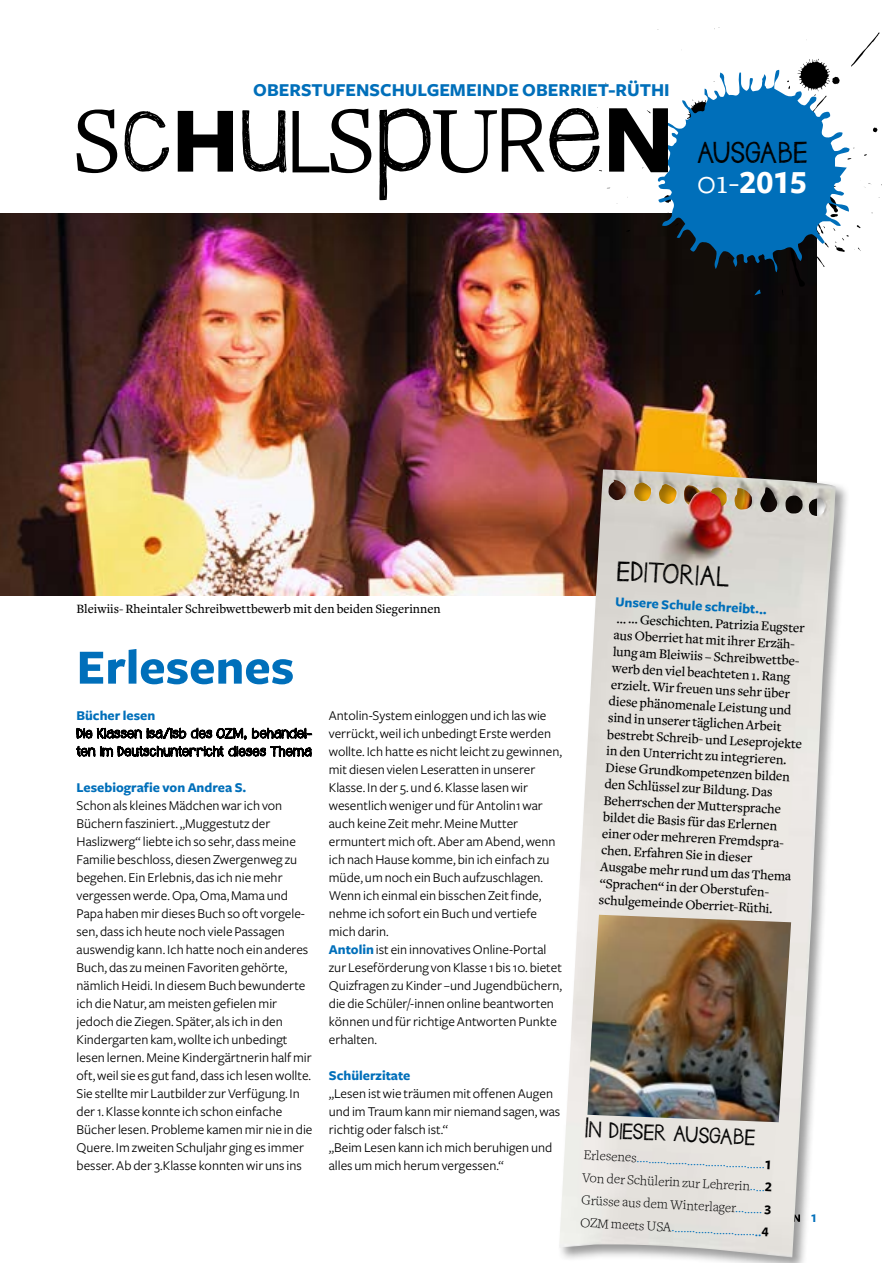
<style>
.page{position:relative;width:893px;height:1263px;background:#fff}
.page>*{position:absolute;margin:0;border:0;box-sizing:border-box;transform-origin:0 0}
.t1{font:700 51px "Freight Sans";color:#006fba}
.t2{font:33.75px "Freight Sans Bold SC";color:#fff}
.t3{font:24.3px "Janda Safeand Sound";letter-spacing:.015em;color:#000}
.t4{font:22.5px "Janda Safeand Sound";color:#000}
.t5{font:700 18.9px "Freight Sans";color:#006fba}
.t6{font:18px "Janda Safeand Sound";color:#000}
.t7{font:13.95px/18px "Freight Sans";color:#000}
.t8{font:500 13.95px/16.6px "Freight Text";color:#000}
.t9{font:300 13.95px/22.5px "Freight Text";color:#006fba}
.t10{font:700 13.95px "Freight Sans";color:#006fba}
.t11{font:500 13.2px "Freight Text";color:#000}
.t12{font:12.3px "Freight Sans Bold SC";color:#006fba}
.s1{font-family:"Freight Text"}
.s2{font-weight:700;color:#006fba}
.s3{font-size:22.5px}
.s4{color:#000}
.s5{font-family:"Freight Sans Bold SC";font-weight:400;color:#000}
.s6{font-weight:500}
</style>
<div class="page">
<img style="left:0;top:214px;width:816px;height:381px">
<svg style="left:597px;top:27px;width:285px;height:268px"></svg>
<svg style="left:76px;top:727px;width:236px;height:30px"></svg>
<svg style="left:647px;top:70px;width:202px;height:225px;fill:#006fba"></svg>
<div style="left:557px;top:467px;width:293px;height:796px;background:#000;opacity:.4"></div>
<img style="left:559px;top:469px;width:277px;height:788px">
<img style="left:587px;top:915px;width:204px;height:207px">
<svg style="left:77px;top:109px;width:209px;height:64px"></svg>
<svg style="left:293px;top:108px;width:375px;height:92px"></svg>
<h3 class="t5" style="left:253px;top:80px;width:418px">Oberstufenschulgemeinde Oberriet-Rüthi</h3>
<h3 class="t3" style="left:697px;top:135px;width:112px">AUSGABE</h3>
<h2 class="t2" style="left:697px;top:164px;width:111px"><span class="s1">01-</span>2015</h2>
<p class="t11" style="left:77px;top:602px;width:366px">Bleiwiis- Rheintaler Schreibwettbewerb mit den beiden Siegerinnen</p>
<h1 class="t1" style="left:77px;top:640px;width:219px">Erlesenes</h1>
<p class="t10" style="left:77px;top:708px;width:80px">Bücher lesen</p>
<p class="t10" style="left:77px;top:780px;width:171px">Lesebiografie von Andrea S.</p>
<p class="t7" style="left:77px;top:797px;width:237px">Schon als kleines Mädchen war ich von Büchern fasziniert. „Muggestutz der Haslizwerg“ liebte ich so sehr, dass meine Familie beschloss, diesen Zwergenweg zu begehen. Ein Erlebnis, das ich nie mehr vergessen werde. Opa, Oma, Mama und Papa haben mir dieses Buch so oft vorgele&shy;sen, dass ich heute noch viele Passagen auswendig kann. Ich hatte noch ein anderes Buch, das zu meinen Favoriten gehörte, nämlich Heidi. In diesem Buch bewunderte ich die Natur, am meisten gefielen mir jedoch die Ziegen. Später, als ich in den Kindergarten kam, wollte ich unbedingt lesen lernen. Meine Kindergärtnerin half mir oft, weil sie es gut fand, dass ich lesen wollte.<br>Sie stellte mir Lautbilder zur Verfügung. In der 1. Klasse konnte ich schon einfache Bücher lesen. Probleme kamen mir nie in die Quere. Im zweiten Schuljahr ging es immer besser. Ab der 3.Klasse konnten wir uns ins</p>
<p class="t7" style="left:329px;top:707px;width:235px">Antolin-System einloggen und ich las wie verrückt, weil ich unbedingt Erste werden wollte. Ich hatte es nicht leicht zu gewinnen, mit diesen vielen Leseratten in unserer Klasse. In der 5. und 6. Klasse lasen wir wesentlich weniger und für Antolin1 war auch keine Zeit mehr. Meine Mutter ermuntert mich oft. Aber am Abend, wenn ich nach Hause komme, bin ich einfach zu müde, um noch ein Buch aufzuschlagen.<br>Wenn ich einmal ein bisschen Zeit finde, nehme ich sofort ein Buch und vertiefe mich darin.<br><span class="s2">Antolin</span> ist ein innovatives Online-Portal zur Leseförderung von Klasse 1 bis 10. bietet Quizfragen zu Kinder –und Jugendbüchern, die die Schüler/-innen online beantworten können und für richtige Antworten Punkte erhalten.</p>
<p class="t10" style="left:329px;top:1068px;width:83px">Schülerzitate</p>
<p class="t7" style="left:329px;top:1085px;width:233px">„Lesen ist wie träumen mit offenen Augen und im Traum kann mir niemand sagen, was richtig oder falsch ist.“<br>„Beim Lesen kann ich mich beruhigen und alles um mich herum vergessen.“</p>
<h3 class="t4" style="left:618px;top:555px;width:114px;rotate:3deg">Edito rial</h3>
<p class="t10" style="left:616px;top:594px;width:153px;rotate:3deg">Unsere Schule schreibt...</p>
<p class="t8" style="left:614px;top:610px;width:197px;rotate:3deg">… … Geschichten. Patrizia Eugster aus Oberriet hat mit ihrer Erzäh&shy;lung am Bleiwiis – Schreibwettbe&shy;werb den viel beachteten 1. Rang erzielt. Wir freuen uns sehr über diese phänomenale Leistung und sind in unserer täglichen Arbeit bestrebt Schreib- und Leseprojekte in den Unterricht zu integrieren.<br>Diese Grundkompetenzen bilden den Schlüssel zur Bildung. Das<br>Beherrschen der Muttersprache bildet die Basis für das Erlernen einer oder mehreren Fremdspra&shy;chen. Erfahren Sie in dieser<br>Ausgabe mehr rund um das Thema “Sprachen“ in der Oberstufen&shy;schulgemeinde Oberriet-Rüthi.</p>
<p class="t6" style="left:586px;top:1116px;width:102px;rotate:3deg"><span class="s3">i</span>n diese r ausgabe</p>
<p class="t9" style="left:584px;top:1143px;width:192px;rotate:3deg"><span class="s4">Erlesenes</span>...........................................<span class="s5">1<br></span><span class="s4">Von der Schülerin zur Lehrerin</span>.....<span class="s5">2<br></span><span class="s4">Grüsse aus dem Winterlager</span>......... <span class="s5">3<br></span><span class="s4">OZM meets USA</span>............................<span class="s6">..</span><span class="s5">4</span></p>
<p class="t12" style="left:811px;top:1211px;width:8px">1</p>
</div>
